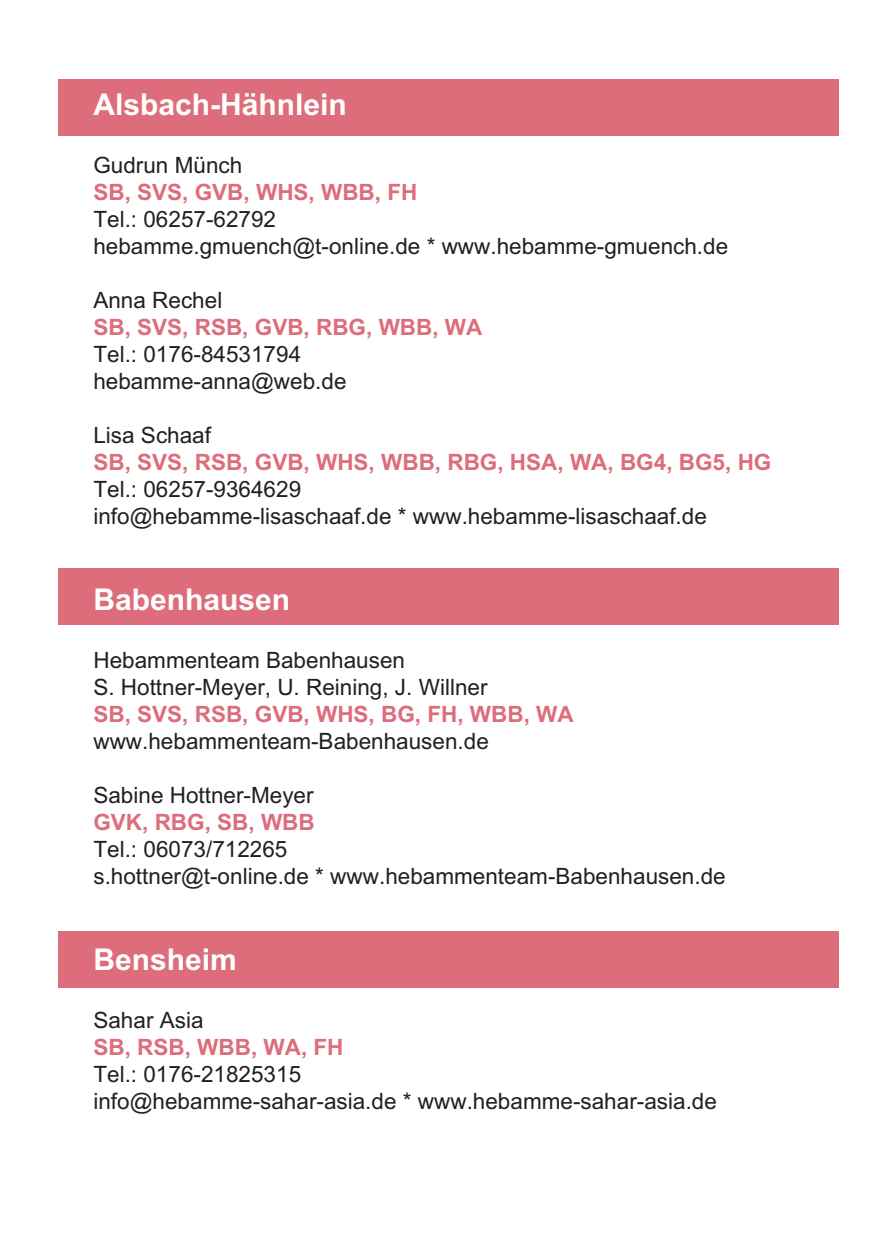
<style>
.page{position:relative;width:896px;height:1250px;background:#fff}
.page>*{position:absolute;margin:0;border:0;box-sizing:border-box;transform-origin:0 0}
.t1{font:700 30px "Arial";color:#fff}
.t2{font:22.5px/27px "Arial";color:#231f20}
.t3{font:700 22.5px "Arial";color:#dd6d7a}
</style>
<div class="page">
<div style="left:58px;top:931px;width:779px;height:57px;background:#dd6d7a"></div>
<div style="left:58px;top:568px;width:779px;height:56px;background:#dd6d7a"></div>
<div style="left:58px;top:79px;width:779px;height:57px;background:#dd6d7a"></div>
<h1 class="t1" style="left:93px;top:87px;width:255px">Alsbach-Hähnlein</h1>
<p class="t2" style="left:93px;top:151px;width:150px">Gudrun Münch</p>
<p class="t3" style="left:93px;top:179px;width:325px">SB, SVS, GVB, WHS, WBB, FH</p>
<p class="t2" style="left:93px;top:205px;width:636px">Tel.: 06257-62792<br>hebamme.gmuench@t-online.de * www.hebamme-gmuench.de</p>
<p class="t2" style="left:93px;top:286px;width:130px">Anna Rechel</p>
<p class="t3" style="left:93px;top:314px;width:390px">SB, SVS, RSB, GVB, RBG, WBB, WA</p>
<p class="t2" style="left:93px;top:340px;width:254px">Tel.: 0176-84531794 hebamme-anna@web.de</p>
<p class="t2" style="left:93px;top:421px;width:119px">Lisa Schaaf</p>
<p class="t3" style="left:93px;top:449px;width:679px">SB, SVS, RSB, GVB, WHS, WBB, RBG, HSA, WA, BG4, BG5, HG</p>
<p class="t2" style="left:93px;top:475px;width:615px">Tel.: 06257-9364629<br>info@hebamme-lisaschaaf.de * www.hebamme-lisaschaaf.de</p>
<h1 class="t1" style="left:93px;top:582px;width:198px">Babenhausen</h1>
<p class="t2" style="left:93px;top:646px;width:395px">Hebammenteam Babenhausen<br>S. Hottner-Meyer, U. Reining, J. Willner</p>
<p class="t3" style="left:93px;top:701px;width:482px">SB, SVS, RSB, GVB, WHS, BG, FH, WBB, WA</p>
<p class="t2" style="left:93px;top:727px;width:397px">www.hebammenteam-Babenhausen.de</p>
<p class="t2" style="left:93px;top:781px;width:222px">Sabine Hottner-Meyer</p>
<p class="t3" style="left:93px;top:809px;width:223px">GVK, RBG, SB, WBB</p>
<p class="t2" style="left:93px;top:835px;width:633px">Tel.: 06073/712265<br>s.hottner@t-online.de * www.hebammenteam-Babenhausen.de</p>
<h1 class="t1" style="left:93px;top:942px;width:145px">Bensheim</h1>
<p class="t2" style="left:93px;top:1006px;width:112px">Sahar Asia</p>
<p class="t3" style="left:93px;top:1034px;width:251px">SB, RSB, WBB, WA, FH</p>
<p class="t2" style="left:93px;top:1060px;width:625px">Tel.: 0176-21825315<br>info@hebamme-sahar-asia.de * www.hebamme-sahar-asia.de</p>
</div>
